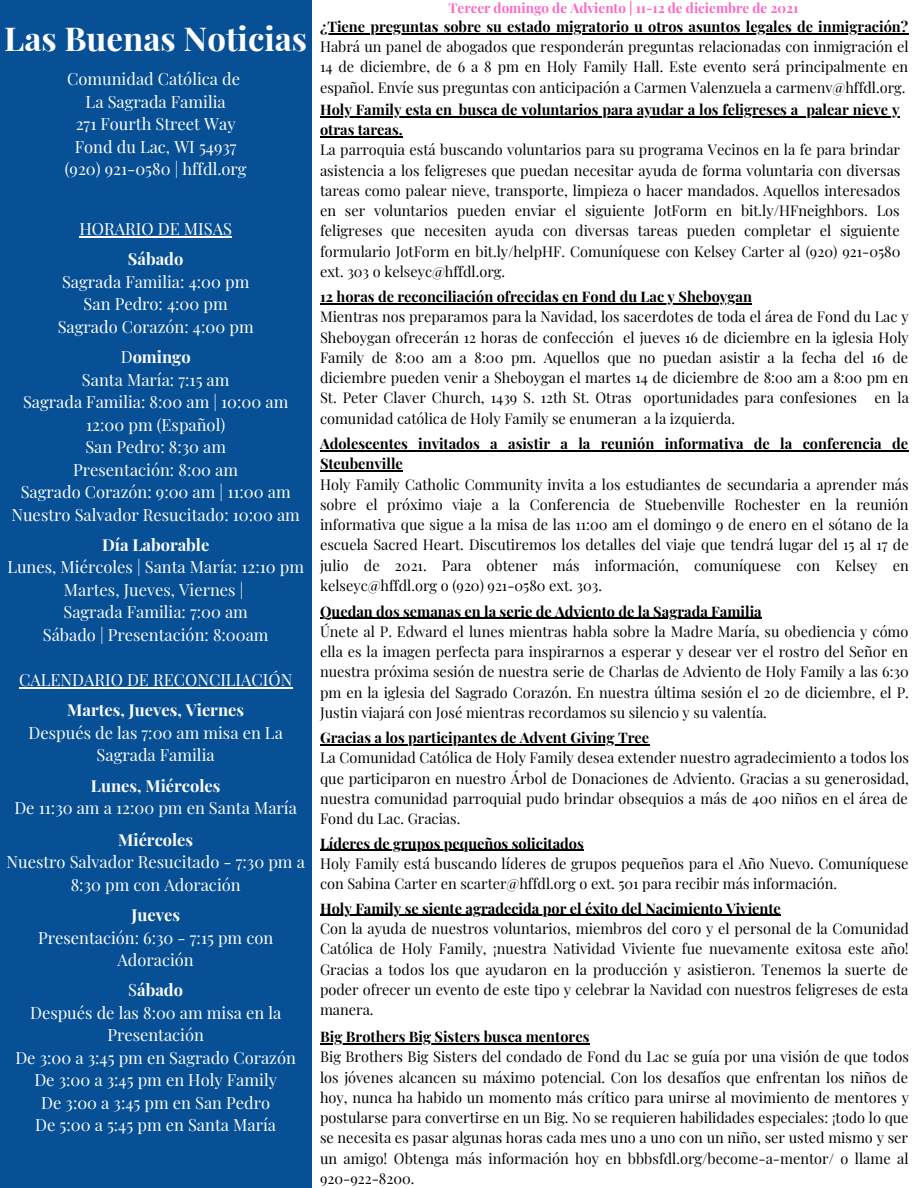
<style>
.page{position:relative;width:918px;height:1188px;background:#fff}
.page>*{position:absolute;margin:0;border:0;box-sizing:border-box;transform-origin:0 0}
.t1{font:700 33px "Playfair Display";color:#fff}
.t2{font:16.5px/22.5px "Playfair Display";color:#fff;text-align:center}
.t3{font:700 16.5px "Playfair Display";color:#fff}
.t4{font:14.55px/20.2px "Playfair Display";color:#000;text-align:justify}
.t5{font:700 14.55px/20.2px "Playfair Display";color:#000}
.t6{font:700 13.5px "Playfair Display";color:#ff66c4}
.s1{font-weight:400}
.s2{font-weight:700}
</style>
<div class="page">
<div style="left:0;top:0;width:312px;height:1188px;background:#075096"></div>
<hr style="left:79px;top:236px;width:153px;height:1px;background:#fff">
<hr style="left:19px;top:687px;width:273px;height:1px;background:#fff">
<hr style="left:320px;top:33px;width:588px;height:1px;background:#000">
<hr style="left:320px;top:450px;width:588px;height:1px;background:#000">
<hr style="left:320px;top:470px;width:83px;height:2px;background:#000">
<hr style="left:320px;top:618px;width:442px;height:1px;background:#000">
<hr style="left:320px;top:303px;width:432px;height:1px;background:#000">
<hr style="left:320px;top:744px;width:329px;height:1px;background:#000">
<hr style="left:320px;top:850px;width:264px;height:1px;background:#000">
<hr style="left:320px;top:915px;width:461px;height:1px;background:#000">
<hr style="left:320px;top:1043px;width:269px;height:1px;background:#000">
<hr style="left:320px;top:116px;width:132px;height:1px;background:#000">
<hr style="left:459px;top:116px;width:340px;height:1px;background:#000">
<hr style="left:806px;top:116px;width:94px;height:1px;background:#000">
<hr style="left:320px;top:136px;width:83px;height:1px;background:#000">
<p class="t1" style="left:4px;top:16px;width:304px">Las Buenas Noticias</p>
<p class="t2" style="left:67px;top:67px;width:174px">Comunidad Católica de</p>
<p class="t2" style="left:86px;top:90px;width:142px">La Sagrada Familia</p>
<p class="t2" style="left:76px;top:112px;width:161px">271 Fourth Street Way</p>
<p class="t2" style="left:75px;top:135px;width:163px">Fond du Lac, WI 54937</p>
<p class="t2" style="left:65px;top:157px;width:183px">(920) 921-0580 | hffdl.org</p>
<p class="t2" style="left:79px;top:217px;width:154px">HORARIO DE MISAS</p>
<p class="t3" style="left:128px;top:247px;width:57px">Sábado</p>
<p class="t2" style="left:62px;top:270px;width:189px">Sagrada Familia: 4:00 pm</p>
<p class="t2" style="left:84px;top:292px;width:146px">San Pedro: 4:00 pm</p>
<p class="t2" style="left:58px;top:315px;width:197px">Sagrado Corazón: 4:00 pm</p>
<p class="t3" style="left:121px;top:345px;width:71px"><span class="s1">D</span>omingo</p>
<p class="t2" style="left:82px;top:367px;width:149px">Santa María: 7:15 am</p>
<p class="t2" style="left:23px;top:390px;width:267px">Sagrada Familia: 8:00 am | 10:00 am</p>
<p class="t2" style="left:86px;top:412px;width:141px">12:00 pm (Español)</p>
<p class="t2" style="left:85px;top:435px;width:142px">San Pedro: 8:30 am</p>
<p class="t2" style="left:73px;top:457px;width:166px">Presentación: 8:00 am</p>
<p class="t2" style="left:21px;top:480px;width:271px">Sagrado Corazón: 9:00 am | 11:00 am</p>
<p class="t2" style="left:11px;top:502px;width:290px">Nuestro Salvador Resucitado: 10:00 am</p>
<p class="t3" style="left:102px;top:533px;width:109px">Día Laborable</p>
<p class="t2" style="left:7px;top:555px;width:298px">Lunes, Miércoles | Santa María: 12:10 pm</p>
<p class="t2" style="left:64px;top:578px;width:181px">Martes, Jueves, Viernes |</p>
<p class="t2" style="left:64px;top:600px;width:186px">Sagrada Familia: 7:00 am</p>
<p class="t2" style="left:43px;top:623px;width:227px">Sábado | Presentación: 8:00am</p>
<p class="t2" style="left:19px;top:668px;width:275px">CALENDARIO DE RECONCILIACIÓN</p>
<p class="t3" style="left:67px;top:698px;width:178px">Martes, Jueves, Viernes</p>
<p class="t2" style="left:29px;top:721px;width:256px">Después de las 7:00 am misa en La<br>Sagrada Familia</p>
<p class="t3" style="left:91px;top:774px;width:131px">Lunes, Miércoles</p>
<p class="t2" style="left:14px;top:796px;width:284px">De 11:30 am a 12:00 pm en Santa María</p>
<p class="t3" style="left:118px;top:828px;width:77px">Miércoles</p>
<p class="t2" style="left:7px;top:850px;width:300px">Nuestro Salvador Resucitado - 7:30 pm a<br>8:30 pm con Adoración</p>
<p class="t3" style="left:131px;top:903px;width:50px">Jueves</p>
<p class="t2" style="left:38px;top:925px;width:237px">Presentación: 6:30 - 7:15 pm con<br>Adoración</p>
<p class="t3" style="left:128px;top:979px;width:56px"><span class="s1">S</span>ábado</p>
<p class="t2" style="left:30px;top:1001px;width:253px">Después de las 8:00 am misa en la<br>Presentación</p>
<p class="t2" style="left:15px;top:1046px;width:282px">De 3:00 a 3:45 pm en Sagrado Corazón</p>
<p class="t2" style="left:34px;top:1068px;width:244px">De 3:00 a 3:45 pm en Holy Family</p>
<p class="t2" style="left:41px;top:1091px;width:230px">De 3:00 a 3:45 pm en San Pedro</p>
<p class="t2" style="left:35px;top:1113px;width:242px">De 5:00 a 5:45 pm en Santa María</p>
<p class="t6" style="left:449px;top:-1px;width:351px">Tercer domingo de Adviento | 11-12 de diciembre de 2021</p>
<p class="t4" style="left:320px;top:16px;width:590px"><span class="s2">¿Tiene preguntas sobre su estado migratorio u otros asuntos legales de inmigración?<br></span>Habrá un panel de abogados que responderán preguntas relacionadas con inmigración el 14 de diciembre, de 6 a 8 pm en Holy Family Hall. Este evento será principalmente en español. Envíe sus preguntas con anticipación a Carmen Valenzuela a carmenv@hffdl.org.</p>
<p class="t5" style="left:320px;top:99px;width:581px">Holy Family esta en busca de voluntarios para ayudar a los feligreses a palear nieve y otras tareas.</p>
<p class="t4" style="left:320px;top:139px;width:582px">La parroquia está buscando voluntarios para su programa Vecinos en la fe para brindar asistencia a los feligreses que puedan necesitar ayuda de forma voluntaria con diversas tareas como palear nieve, transporte, limpieza o hacer mandados. Aquellos interesados en ser voluntarios pueden enviar el siguiente JotForm en bit.ly/HFneighbors. Los feligreses que necesiten ayuda con diversas tareas pueden completar el siguiente formulario JotForm en bit.ly/helpHF. Comuníquese con Kelsey Carter al (920) 921-0580 ext. 303 o kelseyc@hffdl.org.</p>
<p class="t5" style="left:320px;top:286px;width:433px">12 horas de reconciliación ofrecidas en Fond du Lac y Sheboygan</p>
<p class="t4" style="left:320px;top:306px;width:590px">Mientras nos preparamos para la Navidad, los sacerdotes de toda el área de Fond du Lac y Sheboygan ofrecerán 12 horas de confección el jueves 16 de diciembre en la iglesia Holy Family de 8:00 am a 8:00 pm. Aquellos que no puedan asistir a la fecha del 16 de diciembre pueden venir a Sheboygan el martes 14 de diciembre de 8:00 am a 8:00 pm en St. Peter Claver Church, 1439 S. 12th St. Otras oportunidades para confesiones en la comunidad católica de Holy Family se enumeran a la izquierda.</p>
<p class="t5" style="left:320px;top:433px;width:590px">Adolescentes invitados a asistir a la reunión informativa de la conferencia de<br>Steubenville</p>
<p class="t4" style="left:320px;top:473px;width:590px">Holy Family Catholic Community invita a los estudiantes de secundaria a aprender más sobre el próximo viaje a la Conferencia de Stuebenville Rochester en la reunión informativa que sigue a la misa de las 11:00 am el domingo 9 de enero en el sótano de la escuela Sacred Heart. Discutiremos los detalles del viaje que tendrá lugar del 15 al 17 de julio de 2021. Para obtener más información, comuníquese con Kelsey en kelseyc@hffdl.org o (920) 921-0580 ext. 303.</p>
<p class="t5" style="left:320px;top:600px;width:443px">Quedan dos semanas en la serie de Adviento de la Sagrada Familia</p>
<p class="t4" style="left:320px;top:621px;width:590px">Únete al P. Edward el lunes mientras habla sobre la Madre María, su obediencia y cómo ella es la imagen perfecta para inspirarnos a esperar y desear ver el rostro del Señor en nuestra próxima sesión de nuestra serie de Charlas de Adviento de Holy Family a las 6:30 pm en la iglesia del Sagrado Corazón. En nuestra última sesión el 20 de diciembre, el P.<br>Justin viajará con José mientras recordamos su silencio y su valentía.</p>
<p class="t5" style="left:320px;top:727px;width:331px">Gracias a los participantes de Advent Giving Tree</p>
<p class="t4" style="left:320px;top:747px;width:590px">La Comunidad Católica de Holy Family desea extender nuestro agradecimiento a todos los que participaron en nuestro Árbol de Donaciones de Adviento. Gracias a su generosidad, nuestra comunidad parroquial pudo brindar obsequios a más de 400 niños en el área de Fond du Lac. Gracias.</p>
<p class="t5" style="left:320px;top:833px;width:265px">Líderes de grupos pequeños solicitados</p>
<p class="t4" style="left:320px;top:853px;width:590px">Holy Family está buscando líderes de grupos pequeños para el Año Nuevo. Comuníquese con Sabina Carter en scarter@hffdl.org o ext. 501 para recibir más información.</p>
<p class="t5" style="left:320px;top:898px;width:462px">Holy Family se siente agradecida por el éxito del Nacimiento Viviente</p>
<p class="t4" style="left:320px;top:918px;width:590px">Con la ayuda de nuestros voluntarios, miembros del coro y el personal de la Comunidad Católica de Holy Family, ¡nuestra Natividad Viviente fue nuevamente exitosa este año!<br>Gracias a todos los que ayudaron en la producción y asistieron. Tenemos la suerte de poder ofrecer un evento de este tipo y celebrar la Navidad con nuestros feligreses de esta manera.</p>
<p class="t5" style="left:320px;top:1026px;width:271px">Big Brothers Big Sisters busca mentores</p>
<p class="t4" style="left:320px;top:1046px;width:590px">Big Brothers Big Sisters del condado de Fond du Lac se guía por una visión de que todos los jóvenes alcancen su máximo potencial. Con los desafíos que enfrentan los niños de hoy, nunca ha habido un momento más crítico para unirse al movimiento de mentores y postularse para convertirse en un Big. No se requieren habilidades especiales: ¡todo lo que se necesita es pasar algunas horas cada mes uno a uno con un niño, ser usted mismo y ser un amigo! Obtenga más información hoy en bbbsfdl.org/become-a-mentor/ o llame al 920-922-8200.</p>
</div>
